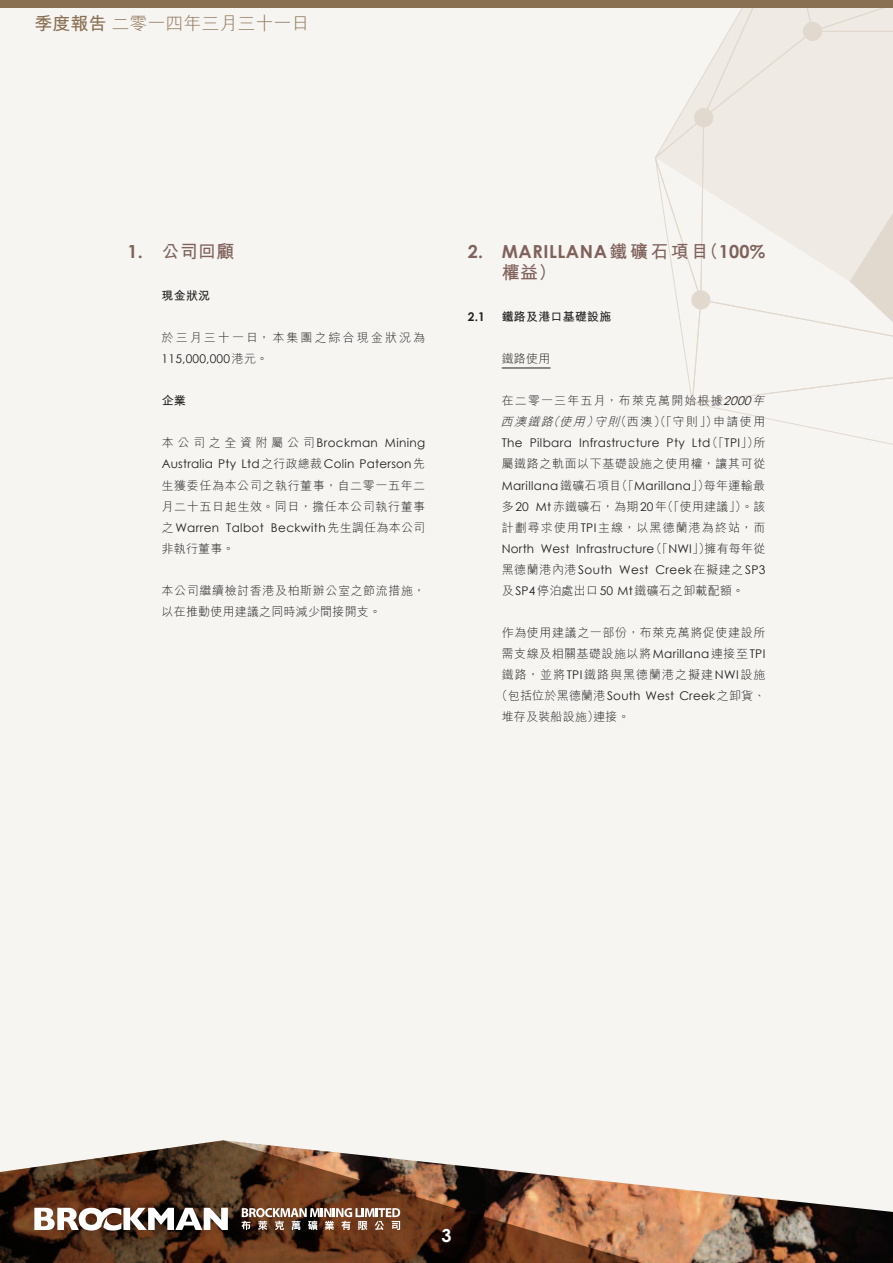
<style>
.page{position:relative;width:893px;height:1263px;background:#f6f5f2}
.page>*{position:absolute;margin:0;border:0;box-sizing:border-box;transform-origin:0 0}
.t1{font:700 18px "Century Gothic";letter-spacing:.03em;color:#80615b}
.t2{font:300 18px "M Hei HK";color:#8a7052}
.t3{font:700 18px "M Hei HK";letter-spacing:.015em;color:#80615b}
.t4{font:700 18px "Century Gothic";color:#fff}
.t5{font:12px/21px "Century Gothic";letter-spacing:.03em;color:#231f20}
.t6{font:300 12px/21px "M Hei HK";letter-spacing:.05em;color:#231f20}
.t7{font:300 12px/21px "M Hei HK";letter-spacing:.09em;color:#231f20}
.t8{font:300 12px/21px "M Hei HK";letter-spacing:.095em;color:#231f20}
.t9{font:300 12px "M Hei HK";letter-spacing:.015em;color:#231f20}
.t10{font:300 12px "M Hei HK";letter-spacing:.175em;color:#231f20}
.t11{font:700 12px "M Hei HK";letter-spacing:.015em;color:#231f20}
.t12{font:700 12px "Century Gothic";color:#231f20}
.s1{font-weight:700}
.s2{font-family:"Century Gothic"}
.s3{font-family:"M Hei HK";font-weight:300}
.s4{font-family:"M Hei HK"}
.s5{font-family:"Century Gothic";font-weight:400;font-style:italic}
.s6{font-style:italic}
.s7{font-family:"Century Gothic";font-weight:400}
</style>
<div class="page">
<svg style="left:655px;top:8px;width:238px;height:437px"></svg>
<svg style="left:700px;top:31px;width:193px;height:331px"></svg>
<div style="left:691px;top:290px;width:19px;height:19px;background:#e1d9ce;border-radius:50%"></div>
<div style="left:803px;top:22px;width:19px;height:19px;background:#e1d9ce;border-radius:50%"></div>
<div style="left:694px;top:108px;width:19px;height:19px;background:#e1d9ce;border-radius:50%"></div>
<div style="left:0;top:0;width:893px;height:8px;background:#8a7052"></div>
<img style="left:687px;top:1190px;width:206px;height:73px">
<svg style="left:0;top:1140px;width:687px;height:123px"></svg>
<svg style="left:34px;top:1208px;width:194px;height:22px"></svg>
<svg style="left:241px;top:1208px;width:159px;height:22px"></svg>
<hr style="left:502px;top:368px;width:49px;height:1px;background:#231f20">
<h1 class="t2" style="left:34px;top:11px;width:277px"><span class="s1">季度報告</span> 二零一四年三月三十一日</h1>
<h1 class="t3" style="left:128px;top:239px;width:108px"><span class="s2">1.</span> 公司回顧</h1>
<p class="t11" style="left:162px;top:287px;width:50px">現金狀況</p>
<p class="t10" style="left:162px;top:330px;width:265px">於三月三十一日，本集團之綜合現金狀況為</p>
<p class="t5" style="left:162px;top:348px;width:108px">115,000,000<span class="s3">港元。</span></p>
<p class="t11" style="left:162px;top:392px;width:26px">企業</p>
<p class="t5" style="left:162px;top:432px;width:265px"><span class="s3">本公司之全資附屬公司</span>Brockman Mining<br>Australia Pty Ltd<span class="s3">之行政總裁</span>Colin Paterson<span class="s3">先</span></p>
<p class="t6" style="left:162px;top:474px;width:265px">生獲委任為本公司之執行董事，自二零一五年二月二十五日起生效。同日，擔任本公司執行董事</p>
<p class="t5" style="left:162px;top:516px;width:265px"><span class="s3">之</span>Warren Talbot Beckwith<span class="s3">先生調任為本公司</span></p>
<p class="t6" style="left:162px;top:537px;width:75px">非執行董事。</p>
<p class="t6" style="left:162px;top:579px;width:265px">本公司繼續檢討香港及柏斯辦公室之節流措施，以在推動使用建議之同時減少間接開支。</p>
<h1 class="t1" style="left:468px;top:238px;width:299px">2. MARILLANA<span class="s4">鐵礦石項目（</span>100%</h1>
<h1 class="t3" style="left:502px;top:260px;width:56px">權益）</h1>
<p class="t12" style="left:468px;top:308px;width:19px">2.1</p>
<p class="t11" style="left:502px;top:308px;width:111px">鐵路及港口基礎設施</p>
<p class="t6" style="left:502px;top:348px;width:50px">鐵路使用</p>
<p class="t8" style="left:501px;top:390px;width:269px">在二零一三年五月，布萊克萬開始根據<span class="s5">2000</span><span class="s6">年西澳鐵路（使用）守則</span>（西澳）（「守則」）申請使用</p>
<p class="t5" style="left:502px;top:432px;width:265px">The Pilbara Infrastructure Pty Ltd<span class="s3">（「</span>TPI<span class="s3">」）所</span></p>
<p class="t6" style="left:502px;top:453px;width:265px">屬鐵路之軌面以下基礎設施之使用權，讓其可從</p>
<p class="t5" style="left:502px;top:474px;width:265px">Marillana<span class="s3">鐵礦石項目（「</span>Marillana<span class="s3">」）每年運輸最</span></p>
<p class="t7" style="left:502px;top:495px;width:265px">多<span class="s7">20 Mt</span>赤鐵礦石，為期<span class="s7">20</span>年（「使用建議」）。該計劃尋求使用<span class="s7">TPI</span>主線，以黑德蘭港為終站，而</p>
<p class="t5" style="left:502px;top:537px;width:265px">North West Infrastructure<span class="s3">（「</span>NWI<span class="s3">」）擁有每年從黑德蘭港內港</span>South West Creek<span class="s3">在擬建之</span>SP3</p>
<p class="t9" style="left:502px;top:582px;width:244px">及<span class="s7">SP4</span>停泊處出口<span class="s7">50 Mt</span>鐵礦石之卸載配額。</p>
<p class="t6" style="left:502px;top:621px;width:265px;text-align:justify">作為使用建議之一部份，布萊克萬將促使建設所需支線及相關基礎設施以將<span class="s7">Marillana</span>連接至<span class="s7">TPI</span>鐵路，並將<span class="s7">TPI</span>鐵路與黑德蘭港之擬建<span class="s7">NWI</span>設施</p>
<p class="t5" style="left:496px;top:684px;width:271px"><span class="s3">（包括位於黑德蘭港</span>South West Creek<span class="s3">之卸貨、</span></p>
<p class="t9" style="left:502px;top:708px;width:130px">堆存及裝船設施）連接。</p>
<h1 class="t4" style="left:441px;top:1222px;width:12px">3</h1>
</div>
